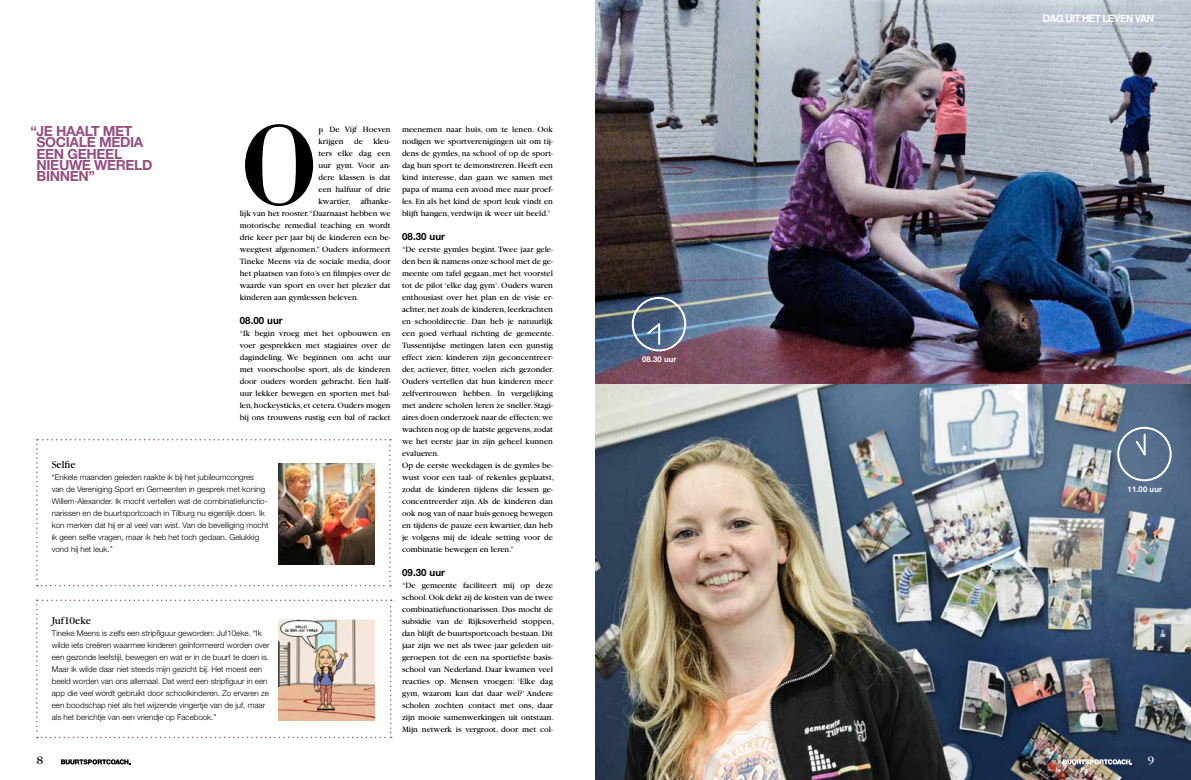
<style>
.page{position:relative;width:1191px;height:780px;background:#fff}
.page>*{position:absolute;margin:0;border:0;box-sizing:border-box;transform-origin:0 0}
.t1{font:700 110px "Didot HTF 06";color:#000}
.t2{font:700 14px/11.4px "Helvetica Neue";letter-spacing:-.025em;color:#964f82}
.t3{font:12px "Garamond";color:#000}
.t4{font:12px "Garamond";color:#fff}
.t5{font:11px "Garamond";letter-spacing:-.005em;color:#000}
.t6{font:700 10px "Helvetica Neue";letter-spacing:.01em;color:#000}
.t7{font:700 10px "Helvetica";letter-spacing:-.06em;color:#fff}
.t8{font:8.5px/12px "Garamond";color:#000;text-align:justify}
.t9{font:300 8px/12px "Helvetica Neue";color:#000}
.t10{font:700 8px "Helvetica Neue";letter-spacing:.01em;color:#fff}
.s1{font-family:"Didot HTF 06";font-weight:700}
</style>
<div class="page">
<img style="left:595px;top:0;width:596px;height:780px">
<svg style="left:36px;top:599px;width:356px;height:139px"></svg>
<img style="left:278px;top:619px;width:96px;height:101px">
<svg style="left:36px;top:439px;width:355px;height:147px"></svg>
<img style="left:278px;top:463px;width:96px;height:101px">
<div style="left:632px;top:297px;width:54px;height:54px;border:2px solid #fff;border-radius:50%"></div>
<div style="left:1117px;top:427px;width:54px;height:54px;border:2px solid #fff;border-radius:50%"></div>
<svg style="left:645px;top:322px;width:16px;height:14px"></svg>
<svg style="left:1134px;top:439px;width:13px;height:18px"></svg>
<hr style="left:658px;top:324px;width:2px;height:20px;background:#fff">
<hr style="left:1143px;top:434px;width:2px;height:20px;background:#fff">
<svg style="left:61px;top:759px;width:69px;height:5px"></svg>
<svg style="left:1062px;top:759px;width:70px;height:5px"></svg>
<h2 class="t2" style="left:36px;top:125px;width:118px;text-indent:-6px">“JE HAALT MET<br>SOCIALE MEDIA<br>EEN GEHEEL<br>NIEUWE WERELD<br>BINNEN”</h2>
<h1 class="t1" style="left:240px;top:96px;width:80px">O</h1>
<p class="t8" style="left:318px;top:123px;width:74px"><span class="s1">p</span> De Vijf Hoeven</p>
<p class="t8" style="left:318px;top:135px;width:74px">krijgen de kleu-</p>
<p class="t8" style="left:318px;top:147px;width:74px">ters elke dag een</p>
<p class="t8" style="left:318px;top:159px;width:74px">uur gym. Voor an-</p>
<p class="t8" style="left:318px;top:171px;width:74px">dere klassen is dat</p>
<p class="t8" style="left:318px;top:183px;width:74px">een halfuur of drie</p>
<p class="t8" style="left:318px;top:195px;width:74px">kwartier, afhanke-</p>
<p class="t8" style="left:240px;top:207px;width:152px">lijk van het rooster.“Daarnaast hebben we</p>
<p class="t8" style="left:240px;top:219px;width:152px">motorische remedial teaching en wordt</p>
<p class="t8" style="left:240px;top:231px;width:152px">drie keer per jaar bij de kinderen een be-</p>
<p class="t8" style="left:240px;top:243px;width:152px">weegtest afgenomen.” Ouders informeert</p>
<p class="t8" style="left:240px;top:255px;width:152px">Tineke Meens via de sociale media, door</p>
<p class="t8" style="left:240px;top:267px;width:152px">het plaatsen van foto’s en filmpjes over de</p>
<p class="t8" style="left:240px;top:279px;width:152px">waarde van sport en over het plezier dat</p>
<p class="t8" style="left:240px;top:291px;width:121px">kinderen aan gymlessen beleven.</p>
<p class="t6" style="left:240px;top:314px;width:45px">08.00 uur</p>
<p class="t8" style="left:240px;top:327px;width:152px">“Ik begin vroeg met het opbouwen en voer gesprekken met stagiaires over de dagindeling. We beginnen om acht uur met voorschoolse sport, als de kinderen door ouders worden gebracht. Een half&shy;uur lekker bewegen en sporten met bal&shy;len, hockeysticks, et cetera. Ouders mogen bij ons trouwens rustig een bal of racket</p>
<p class="t5" style="left:52px;top:459px;width:25px">Selfie</p>
<p class="t9" style="left:52px;top:471px;width:218px">“Enkele maanden geleden raakte ik bij het jubileumcongres<br>van de Vereniging Sport en Gemeenten in gesprek met koning Willem-Alexander. Ik mocht vertellen wat de combinatiefunctio&shy;narissen en de buurtsportcoach in Tilburg nu eigenlijk doen. Ik kon merken dat hij er al veel van wist. Van de beveiliging mocht ik geen selfie vragen, maar ik heb het toch gedaan. Gelukkig vond hij het leuk.”</p>
<p class="t5" style="left:52px;top:615px;width:41px">Juf10eke</p>
<p class="t9" style="left:52px;top:627px;width:219px">Tineke Meens is zelfs een stripfiguur geworden: Juf10eke. “Ik wilde iets creëren waarmee kinderen geïnformeerd worden over een gezonde leefstijl, bewegen en wat er in de buurt te doen is.<br>Maar ik wilde daar niet steeds mijn gezicht bij. Het moest een beeld worden van ons allemaal. Dat werd een stripfiguur in een app die veel wordt gebruikt door schoolkinderen. Zo ervaren ze een boodschap niet als het wijzende vingertje van de juf, maar als het berichtje van een vriendje op Facebook.”</p>
<p class="t8" style="left:402px;top:123px;width:152px">meenemen naar huis, om te lenen. Ook nodigen we sportverenigingen uit om tij&shy;dens de gymles, na school of op de sport&shy;dag hun sport te demonstreren. Heeft een kind interesse, dan gaan we samen met papa of mama een avond mee naar proef&shy;les. En als het kind de sport leuk vindt en blijft hangen, verdwijn ik weer uit beeld.”</p>
<p class="t6" style="left:402px;top:230px;width:45px">08.30 uur</p>
<p class="t8" style="left:402px;top:243px;width:153px;text-align:left">“De eerste gymles begint. Twee jaar gele&shy;den ben ik namens onze school met de ge&shy;meente om tafel gegaan, met het voorstel tot de pilot ‘elke dag gym’. Ouders waren enthousiast over het plan en de visie er&shy;achter, net zoals de kinderen, leerkrachten en schooldirectie. Dan heb je natuurlijk een goed verhaal richting de gemeente.<br>Tussentijdse metingen laten een gunstig effect zien: kinderen zijn geconcentreer&shy;der, actiever, fitter, voelen zich gezonder.<br>Ouders vertellen dat hun kinderen meer zelfvertrouwen hebben. In vergelijking met andere scholen leren ze sneller. Stagi&shy;aires doen onderzoek naar de effecten; we wachten nog op de laatste gegevens, zodat we het eerste jaar in zijn geheel kunnen evalueren.<br>Op de eerste weekdagen is de gymles be&shy;wust voor een taal- of rekenles geplaatst, zodat de kinderen tijdens die lessen ge&shy;concentreerder zijn. Als de kinderen dan ook nog van of naar huis genoeg bewegen en tijdens de pauze een kwartier, dan heb je volgens mij de ideale setting voor de combinatie bewegen en leren.”</p>
<p class="t6" style="left:402px;top:566px;width:45px">09.30 uur</p>
<p class="t8" style="left:402px;top:579px;width:153px;text-align:left">“De gemeente faciliteert mij op deze school. Ook dekt zij de kosten van de twee combinatiefunctionarissen. Dus mocht de subsidie van de Rijksoverheid stoppen, dan blijft de buurtsportcoach bestaan. Dit jaar zijn we net als twee jaar geleden uit&shy;geroepen tot de een na sportiefste basis&shy;school van Nederland. Daar kwamen veel reacties op. Mensen vroegen: ‘Elke dag gym, waarom kan dat daar wel?’ Andere scholen zochten contact met ons, daar zijn mooie samenwerkingen uit ontstaan.<br>Mijn netwerk is vergroot, door met col-</p>
<p class="t10" style="left:642px;top:354px;width:36px">08.30 uur</p>
<p class="t7" style="left:1043px;top:11px;width:113px">DAG UIT HET LEVEN VAN</p>
<p class="t10" style="left:1127px;top:484px;width:36px">11.00 uur</p>
<h3 class="t3" style="left:37px;top:754px;width:8px">8</h3>
<h3 class="t4" style="left:1147px;top:754px;width:8px">9</h3>
</div>
